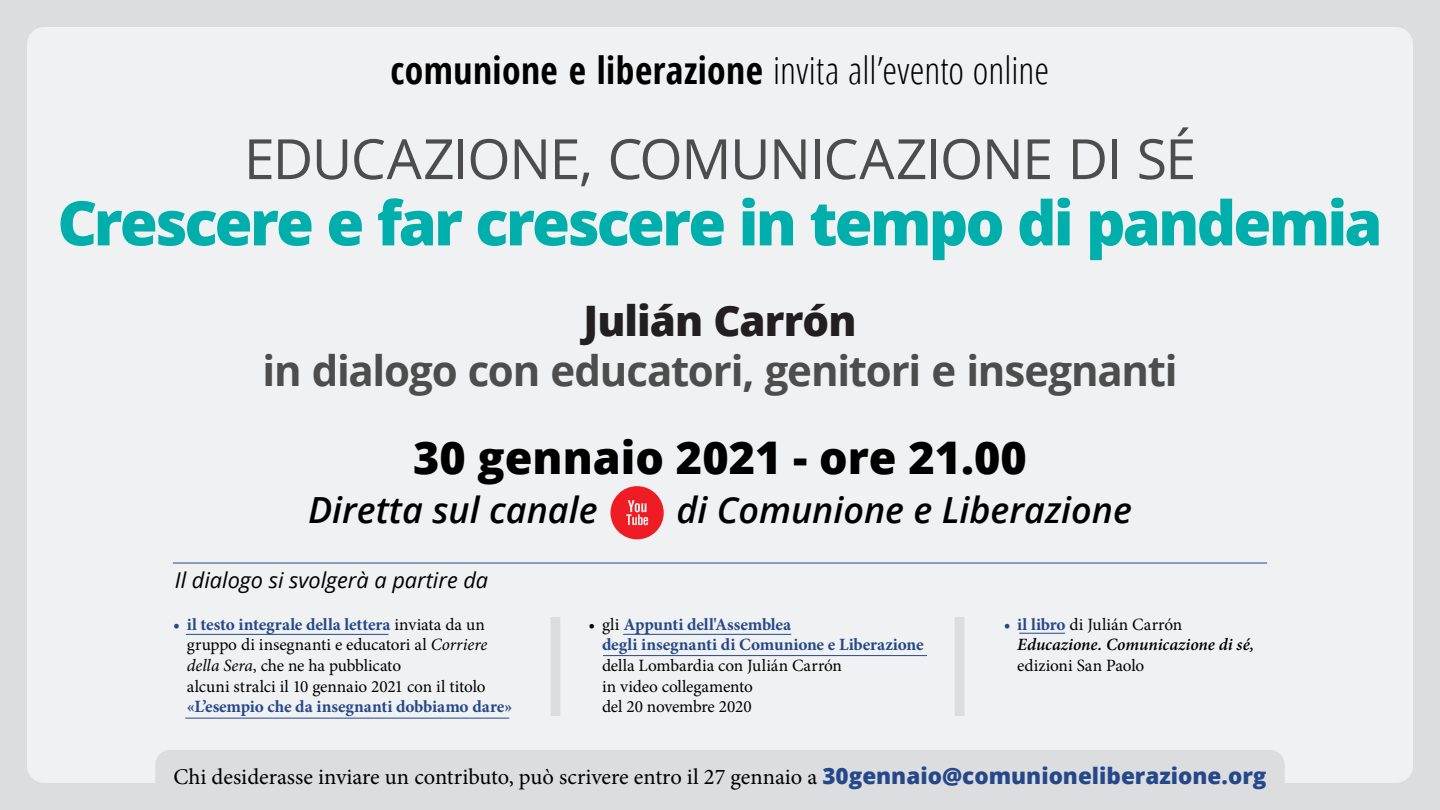
<style>
.page{position:relative;width:1440px;height:810px;background:#dcdddf}
.page>*{position:absolute;margin:0;border:0;box-sizing:border-box;transform-origin:0 0}
.t1{font:800 61.5px "Open Sans";letter-spacing:-.045em;color:#00afac}
.t2{font:55.57px "Open Sans";letter-spacing:-.025em;color:#4d4d4d}
.t3{font:800 45px "Open Sans";color:#000}
.t4{font:700 42px "Open Sans";letter-spacing:-.03em;color:#4d4d4d}
.t5{font:800 42px "Open Sans";letter-spacing:-.02em;color:#231f20}
.t6{font:300 condensed 37.65px "Open Sans";color:#000}
.t7{font:italic 600 36px "Open Sans";color:#000}
.t8{font:22.5px "Minion Pro";color:#000}
.t9{font:italic 21.75px "Open Sans";color:#000}
.t10{font:17.25px/20.7px "Minion Pro";letter-spacing:-.005em;color:#000}
.s1{font-weight:700}
.s2{font-family:"Socialico";font-weight:400;font-style:normal;font-size:75.75px;color:#ee1d23}
.s3{font-weight:700;color:#25488a}
.s4{font-style:italic}
.s5{font-weight:600;font-style:italic}
.s6{font-family:"Open Sans";font-weight:800;color:#25488a}
</style>
<div class="page">
<div style="left:27px;top:27px;width:1386px;height:756px;background:#f0f1f2;border-radius:17px"></div>
<div style="left:155px;top:750px;width:1130px;height:33px;background:#dcdddf"></div>
<div style="left:551px;top:617px;width:9px;height:99px;background:#dcdddf"></div>
<div style="left:955px;top:617px;width:9px;height:99px;background:#dcdddf"></div>
<hr style="left:185px;top:718px;width:324px;height:1px;background:#25488a">
<hr style="left:623px;top:634px;width:168px;height:1px;background:#25488a">
<hr style="left:1019px;top:633px;width:46px;height:1px;background:#25488a">
<hr style="left:173px;top:563px;width:1094px;height:1px;background:#25488a">
<hr style="left:603px;top:655px;width:324px;height:1px;background:#25488a">
<hr style="left:186px;top:634px;width:203px;height:1px;background:#25488a">
<p class="t6" style="left:391px;top:45px;width:660px"><span class="s1">comunione e liberazione</span> invita all’evento online</p>
<p class="t2" style="left:244px;top:121px;width:954px">EDUCAZIONE, COMUNICAZIONE DI SÉ</p>
<p class="t1" style="left:57px;top:176px;width:1327px">Crescere e far crescere in tempo di pandemia</p>
<p class="t5" style="left:583px;top:289px;width:275px">Julián Carrón</p>
<p class="t4" style="left:263px;top:341px;width:916px">in dialogo con educatori, genitori e insegnanti</p>
<p class="t3" style="left:413px;top:423px;width:615px">30 gennaio 2021 - ore 21.00</p>
<p class="t7" style="left:308px;top:485px;width:825px">Diretta sul canale <span class="s2">x</span> di Comunione e Liberazione</p>
<p class="t9" style="left:175px;top:565px;width:315px">Il dialogo si svolgerà a partire da</p>
<p class="t10" style="left:187px;top:614px;width:327px;text-indent:-14px"><span class="s3">• il testo integrale della lettera</span> inviata da un gruppo di insegnanti e educatori al <span class="s4">Corriere della Sera</span>, che ne ha pubblicato<br>alcuni stralci il 10 gennaio 2021 con il titolo <span class="s3">«L’esempio che da insegnanti dobbiamo dare»</span></p>
<p class="t10" style="left:602px;top:614px;width:323px;text-indent:-14px">• gli <span class="s3">Appunti dell'Assemblea<br>degli insegnanti di Comunione e Liberazione </span>della Lombardia con Julián Carrón<br>in video collegamento<br>del 20 novembre 2020</p>
<p class="t10" style="left:1017px;top:614px;width:239px;text-indent:-13px"><span class="s3">• il libro</span> di Julián Carrón<br><span class="s5">Educazione. Comunicazione di sé, </span>edizioni San Paolo</p>
<p class="t8" style="left:173px;top:762px;width:1095px">Chi desiderasse inviare un contributo, può scrivere entro il 27 gennaio a <span class="s6">30gennaio@comunioneliberazione.org</span></p>
</div>
